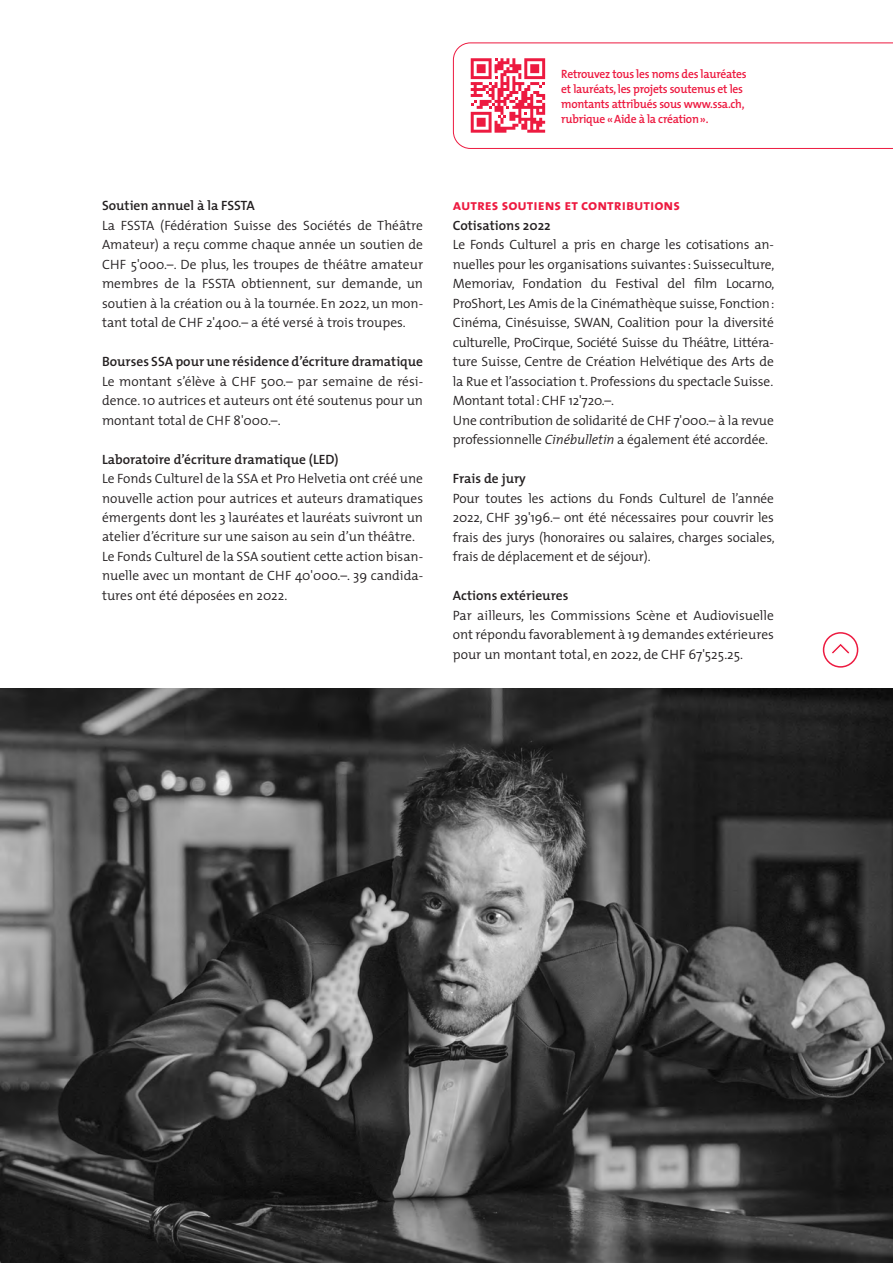
<style>
.page{position:relative;width:893px;height:1263px;background:#fff}
.page>*{position:absolute;margin:0;border:0;box-sizing:border-box;transform-origin:0 0}
.t1{font:15px "The Mix Bold Caps";color:#ed1a40}
.t2{font:300 13.5px/19.5px "The Mix";letter-spacing:-.01em;color:#231f20;text-align:justify}
.t3{font:600 13.5px "The Mix";color:#231f20}
.t4{font:600 12px/15px "The Mix";letter-spacing:-.02em;color:#ed1a40;scale:.96 1}
.s1{font-style:italic}
</style>
<div class="page">
<svg style="left:453px;top:43px;width:440px;height:106px"></svg>
<img style="left:0;top:689px;width:893px;height:574px">
<div style="left:823px;top:632px;width:35px;height:36px;border:2px solid #ed1a40;border-radius:50%"></div>
<p class="t3" style="left:102px;top:197px;width:154px">Soutien annuel à la FSSTA</p>
<p class="t2" style="left:102px;top:215px;width:323px">La FSSTA (Fédération Suisse des Sociétés de Théâtre Amateur) a reçu comme chaque année un soutien de CHF 5'000.–. De plus, les troupes de théâtre amateur membres de la FSSTA obtiennent, sur demande, un soutien à la création ou à la tournée. En 2022, un mon&shy;tant total de CHF 2'400.– a été versé à trois troupes.</p>
<p class="t3" style="left:102px;top:353px;width:323px">Bourses SSA pour une résidence d’écriture dramatique</p>
<p class="t2" style="left:102px;top:371px;width:323px">Le montant s’élève à CHF 500.– par semaine de rési&shy;dence. 10 autrices et auteurs ont été soutenus pour un montant total de CHF 8'000.–.</p>
<p class="t3" style="left:102px;top:450px;width:238px">Laboratoire d’écriture dramatique (LED)</p>
<p class="t2" style="left:102px;top:469px;width:323px;text-align:left">Le Fonds Culturel de la SSA et Pro Helvetia ont créé une nouvelle action pour autrices et auteurs dramatiques émergents dont les 3 lauréates et lauréats suivront un atelier d’écriture sur une saison au sein d’un théâtre.<br>Le Fonds Culturel de la SSA soutient cette action bisan&shy;nuelle avec un montant de CHF 40'000.–. 39 candida&shy;tures ont été déposées en 2022.</p>
<p class="t4" style="left:561px;top:66px;width:195px">Retrouvez tous les noms des lauréates et lauréats, les projets soutenus et les montants attribués sous www.ssa.ch, rubrique «Aide à la création».</p>
<p class="t1" style="left:453px;top:195px;width:229px">autres soutiens et contributions</p>
<p class="t3" style="left:453px;top:216px;width:99px">Cotisations 2022</p>
<p class="t2" style="left:453px;top:235px;width:323px;text-align:left">Le Fonds Culturel a pris en charge les cotisations an&shy;nuelles pour les organisations suivantes: Suisseculture, Memoriav, Fondation du Festival del film Locarno, ProShort, Les Amis de la Cinémathèque suisse, Fonction:<br>Cinéma, Cinésuisse, SWAN, Coalition pour la diversité culturelle, ProCirque, Société Suisse du Théâtre, Littéra&shy;ture Suisse, Centre de Création Helvétique des Arts de la Rue et l’association t. Professions du spectacle Suisse.<br>Montant total: CHF 12'720.–.<br>Une contribution de solidarité de CHF 7'000.– à la revue professionnelle <span class="s1">Cinébulletin</span> a également été accordée.</p>
<p class="t3" style="left:453px;top:470px;width:75px">Frais de jury</p>
<p class="t2" style="left:453px;top:488px;width:323px">Pour toutes les actions du Fonds Culturel de l’année 2022, CHF 39'196.– ont été nécessaires pour couvrir les frais des jurys (honoraires ou salaires, charges sociales, frais de déplacement et de séjour).</p>
<p class="t3" style="left:453px;top:587px;width:117px">Actions extérieures</p>
<p class="t2" style="left:453px;top:605px;width:323px">Par ailleurs, les Commissions Scène et Audiovisuelle ont répondu favorablement à 19 demandes extérieures pour un montant total, en 2022, de CHF 67'525.25.</p>
</div>
